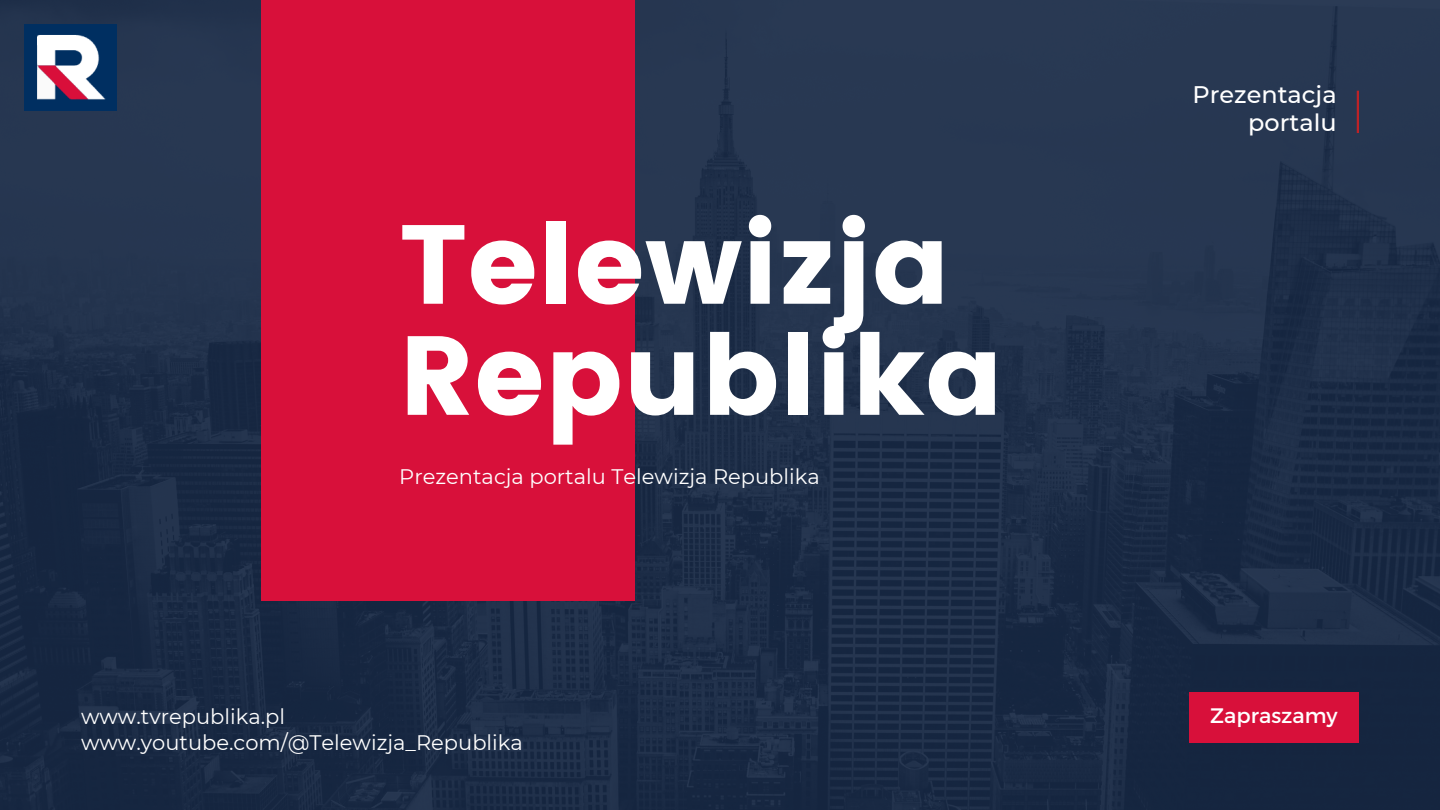
<style>
.page{position:relative;width:1440px;height:810px;background:#fff}
.page>*{position:absolute;margin:0;border:0;box-sizing:border-box;transform-origin:0 0}
.t1{font:112.1px/111.1px "Poppins";color:#fff}
.t2{font:500 24px/28.5px "Montserrat";color:#fff;text-align:right}
.t3{font:21px "Montserrat";color:#fff}
</style>
<div class="page">
<img style="left:0;top:0;width:1440px;height:810px">
<div style="left:262px;top:0;width:373px;height:601px;background:#d8103a"></div>
<hr style="left:1357px;top:91px;width:2px;height:42px;background:#bc2227">
<div style="left:1189px;top:692px;width:170px;height:51px;background:#d8103a"></div>
<img style="left:25px;top:25px;width:92px;height:86px">
<p class="t1" style="left:399px;top:210px;width:605px">Telewizja<br>Republika</p>
<p class="t3" style="left:399px;top:464px;width:422px">Prezentacja portalu Telewizja Republika</p>
<p class="t3" style="left:81px;top:704px;width:206px">www.tvrepublika.pl</p>
<h1 class="t3" style="left:81px;top:729px;width:443px">www.youtube.com/@Telewizja_Republika</h1>
<h2 class="t2" style="left:1192px;top:80px;width:146px">Prezentacja portalu</h2>
<p class="t3" style="left:1210px;top:702px;width:129px">Zapraszamy</p>
</div>
